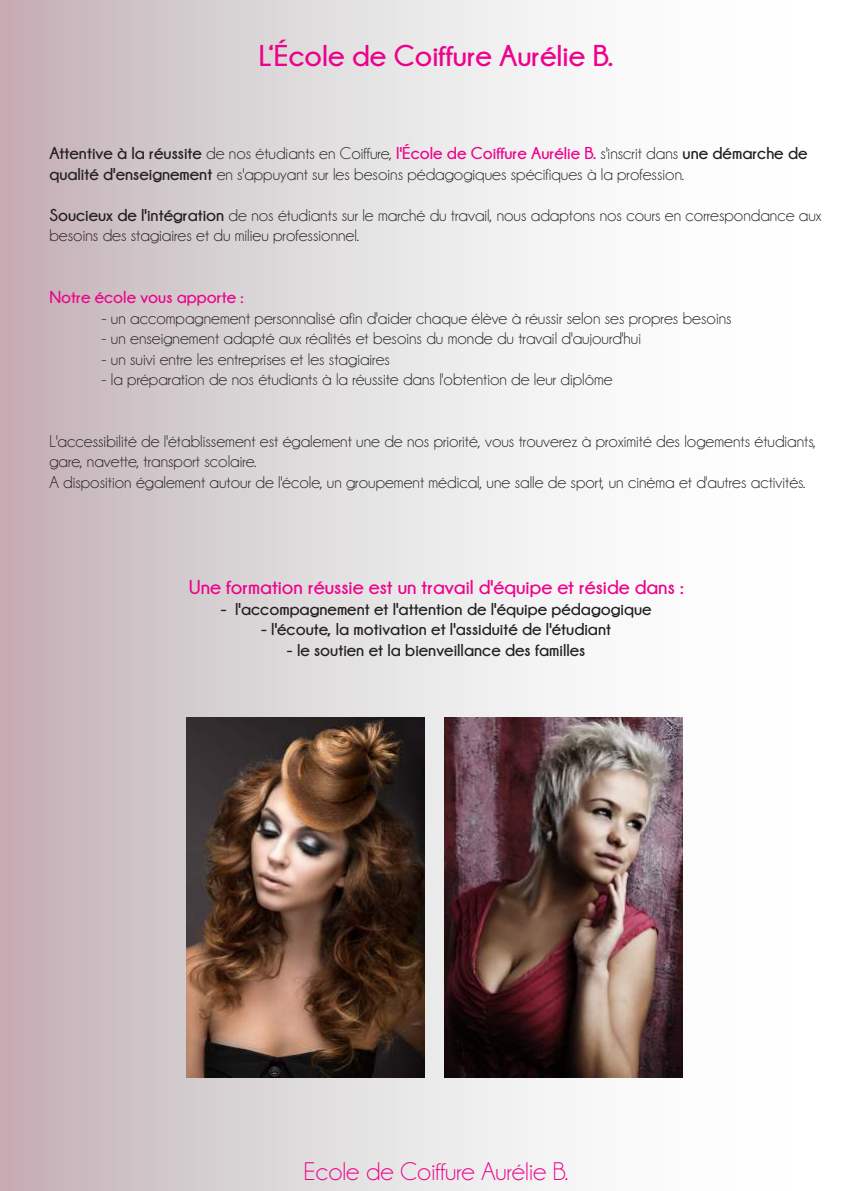
<style>
.page{position:relative;width:851px;height:1191px;background:#fff}
.page>*{position:absolute;margin:0;border:0;box-sizing:border-box;transform-origin:0 0}
.t1{font:700 30px "Champagne&Limousines";color:#ed028c}
.t2{font:25.6px "Champagne&Limousines";color:#ed028c}
.t3{font:700 20px "Champagne&Limousines";color:#ed028c}
.t4{font:17.2px/20.6px "Champagne&Limousines";color:#231f20}
.t5{font:700 17.2px "Champagne&Limousines";color:#231f20}
.t6{font:700 17.2px "Champagne&Limousines";color:#ed028c}
.s1{font-weight:700}
.s2{font-weight:700;color:#ed028c}
</style>
<div class="page">
<div style="left:0;top:0;width:850px;height:1191px;background:linear-gradient(to right,#c6b8bd,#fff)"></div>
<img style="left:186px;top:717px;width:238px;height:360px">
<img style="left:444px;top:717px;width:238px;height:360px">
<h1 class="t1" style="left:259px;top:40px;width:356px">L‘École de Coiffure Aurélie B.</h1>
<p class="t4" style="left:49px;top:143px;width:759px"><span class="s1">Attentive à la réussite</span> de nos étudiants en Coiffure, <span class="s2">l'École de Coiffure Aurélie B.</span> s'inscrit dans <span class="s1">une démarche de qualité d'enseignement</span> en s'appuyant sur les besoins pédagogiques spécifiques à la profession.</p>
<p class="t4" style="left:49px;top:205px;width:773px"><span class="s1">Soucieux de l'intégration</span> de nos étudiants sur le marché du travail, nous adaptons nos cours en correspondance aux besoins des stagiaires et du milieu professionnel.</p>
<p class="t6" style="left:49px;top:287px;width:196px">Notre école vous apporte :</p>
<p class="t4" style="left:101px;top:308px;width:631px">- un accompagnement personnalisé afin d'aider chaque élève à réussir selon ses propres besoins</p>
<p class="t4" style="left:101px;top:328px;width:541px">- un enseignement adapté aux réalités et besoins du monde du travail d'aujourd'hui</p>
<p class="t4" style="left:101px;top:349px;width:290px">- un suivi entre les entreprises et les stagiaires</p>
<p class="t4" style="left:101px;top:369px;width:512px">- la préparation de nos étudiants à la réussite dans l'obtention de leur diplôme</p>
<p class="t4" style="left:49px;top:431px;width:768px">L'accessibilité de l'établissement est également une de nos priorité, vous trouverez à proximité des logements étudiants, gare, navette, transport scolaire.<br>A disposition également autour de l'école, un groupement médical, une salle de sport, un cinéma et d'autres activités.</p>
<p class="t3" style="left:189px;top:576px;width:496px">Une formation réussie est un travail d'équipe et réside dans :</p>
<p class="t5" style="left:221px;top:599px;width:432px">- l'accompagnement et l'attention de l'équipe pédagogique</p>
<p class="t5" style="left:261px;top:620px;width:351px">- l'écoute, la motivation et l'assiduité de l'étudiant</p>
<p class="t5" style="left:287px;top:640px;width:300px">- le soutien et la bienveillance des familles</p>
<h2 class="t2" style="left:304px;top:1158px;width:266px">Ecole de Coiffure Aurélie B.</h2>
</div>
